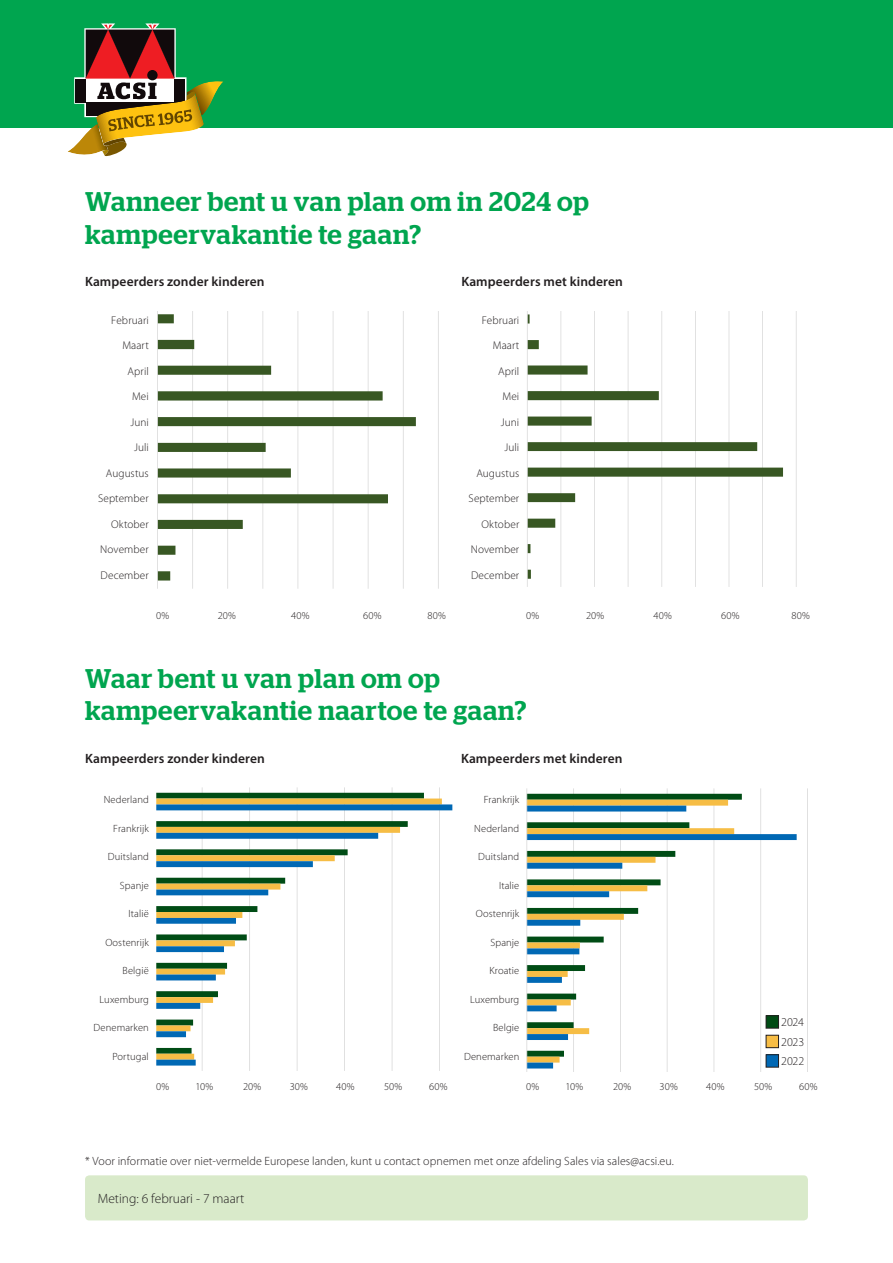
<style>
.page{position:relative;width:893px;height:1263px;background:#fff}
.page>*{position:absolute;margin:0;border:0;box-sizing:border-box;transform-origin:0 0}
.t1{font:500 27px/32.4px "Stag";letter-spacing:.025em;color:#00a54f}
.t2{font:600 13.5px "Myriad Pro";letter-spacing:.01em;color:#231f20}
.t3{font:300 13.5px "Myriad Pro";color:#231f20}
.t4{font:13.35px/25.7px "Calibri";letter-spacing:-.005em;color:#595959;text-align:justify;scale:.63 1}
.t5{font:13.35px/25.5px "Calibri";letter-spacing:-.005em;color:#595959;text-align:right;scale:.62 1}
.t6{font:300 12px/19.5px "Myriad Pro";letter-spacing:.005em;color:#231f20;text-align:justify}
.t7{font:300 11.25px "Myriad Pro";letter-spacing:.005em;color:#231f20}
.t8{font:300 10.5px "Myriad Pro";letter-spacing:.01em;color:#231f20}
</style>
<div class="page">
<div style="left:0;top:0;width:893px;height:128px;background:#00a54f"></div>
<svg style="left:68px;top:23px;width:155px;height:134px"></svg>
<div style="left:85px;top:1175px;width:723px;height:45px;background:#d9eaca;border-radius:4px"></div>
<hr style="left:202px;top:787px;width:1px;height:284px;background:#d9d9d9">
<hr style="left:249px;top:787px;width:1px;height:284px;background:#d9d9d9">
<hr style="left:297px;top:787px;width:1px;height:284px;background:#d9d9d9">
<hr style="left:344px;top:787px;width:1px;height:284px;background:#d9d9d9">
<hr style="left:392px;top:787px;width:1px;height:284px;background:#d9d9d9">
<hr style="left:439px;top:787px;width:1px;height:284px;background:#d9d9d9">
<hr style="left:487px;top:787px;width:1px;height:284px;background:#d9d9d9">
<svg style="left:156px;top:798px;width:286px;height:6px;background:#eaba4b"></svg>
<svg style="left:156px;top:804px;width:296px;height:261px"></svg>
<hr style="left:573px;top:788px;width:1px;height:283px;background:#d9d9d9">
<hr style="left:620px;top:788px;width:1px;height:283px;background:#d9d9d9">
<hr style="left:667px;top:788px;width:1px;height:283px;background:#d9d9d9">
<hr style="left:714px;top:788px;width:1px;height:283px;background:#d9d9d9">
<hr style="left:760px;top:788px;width:1px;height:283px;background:#d9d9d9">
<hr style="left:807px;top:788px;width:1px;height:283px;background:#d9d9d9">
<hr style="left:854px;top:788px;width:1px;height:283px;background:#d9d9d9">
<svg style="left:527px;top:794px;width:215px;height:6px"></svg>
<svg style="left:527px;top:800px;width:202px;height:6px"></svg>
<svg style="left:527px;top:806px;width:270px;height:262px"></svg>
<hr style="left:526px;top:788px;width:1px;height:283px;background:#d9d9d9">
<div style="left:766px;top:1016px;width:12px;height:12px;background:#004b14"></div>
<div style="left:766px;top:1015px;width:13px;height:13px;border:1px solid #231f20"></div>
<div style="left:766px;top:1035px;width:12px;height:13px;background:#f7bd45"></div>
<div style="left:766px;top:1035px;width:13px;height:13px;border:1px solid #231f20"></div>
<div style="left:766px;top:1055px;width:12px;height:12px;background:#0068b4"></div>
<div style="left:766px;top:1054px;width:13px;height:13px;border:1px solid #231f20"></div>
<hr style="left:560px;top:312px;width:1px;height:275px;background:#d9d9d9">
<hr style="left:594px;top:312px;width:1px;height:275px;background:#d9d9d9">
<hr style="left:628px;top:312px;width:1px;height:275px;background:#d9d9d9">
<hr style="left:661px;top:312px;width:1px;height:275px;background:#d9d9d9">
<hr style="left:695px;top:312px;width:1px;height:275px;background:#d9d9d9">
<hr style="left:729px;top:312px;width:1px;height:275px;background:#d9d9d9">
<hr style="left:762px;top:312px;width:1px;height:275px;background:#d9d9d9">
<hr style="left:796px;top:312px;width:1px;height:275px;background:#d9d9d9">
<svg style="left:528px;top:314px;width:255px;height:265px"></svg>
<hr style="left:527px;top:312px;width:1px;height:275px;background:#d9d9d9">
<hr style="left:192px;top:312px;width:1px;height:277px;background:#d9d9d9">
<hr style="left:227px;top:312px;width:1px;height:277px;background:#d9d9d9">
<hr style="left:262px;top:312px;width:1px;height:277px;background:#d9d9d9">
<hr style="left:297px;top:312px;width:1px;height:277px;background:#d9d9d9">
<hr style="left:333px;top:312px;width:1px;height:277px;background:#d9d9d9">
<hr style="left:368px;top:312px;width:1px;height:277px;background:#d9d9d9">
<hr style="left:403px;top:312px;width:1px;height:277px;background:#d9d9d9">
<hr style="left:438px;top:312px;width:1px;height:277px;background:#d9d9d9">
<svg style="left:158px;top:314px;width:258px;height:266px"></svg>
<hr style="left:157px;top:312px;width:1px;height:277px;background:#d9d9d9">
<h1 class="t1" style="left:85px;top:188px;width:505px">Wanneer bent u van plan om in 2024 op kampeervakantie te gaan?</h1>
<p class="t2" style="left:85px;top:277px;width:181px">Kampeerders zonder kinderen</p>
<p class="t2" style="left:461px;top:277px;width:163px">Kampeerders met kinderen</p>
<p class="t4" style="left:144px;top:306px;width:11px">ri rt il</p>
<p class="t7" style="left:111px;top:316px;width:39px">Februari</p>
<p class="t7" style="left:122px;top:341px;width:28px">Maart</p>
<p class="t7" style="left:128px;top:367px;width:23px">April</p>
<p class="t7" style="left:132px;top:392px;width:18px">Mei</p>
<p class="t7" style="left:130px;top:418px;width:20px">Juni</p>
<p class="t7" style="left:134px;top:443px;width:16px">Juli</p>
<p class="t7" style="left:106px;top:469px;width:44px">Augustus</p>
<p class="t7" style="left:98px;top:494px;width:52px">September</p>
<p class="t7" style="left:111px;top:520px;width:39px">Oktober</p>
<p class="t7" style="left:100px;top:545px;width:50px">November</p>
<p class="t7" style="left:101px;top:571px;width:50px">December</p>
<p class="t4" style="left:138px;top:435px;width:20px;text-align:right">uli us ber r<br>r<br>r</p>
<p class="t5" style="left:508px;top:307px;width:20px">ri rt<br>l<br>i<br>i<br>i us ber r<br>r<br>r</p>
<p class="t7" style="left:482px;top:316px;width:39px">Februari</p>
<p class="t7" style="left:493px;top:341px;width:28px">Maart</p>
<p class="t7" style="left:498px;top:367px;width:23px">April</p>
<p class="t7" style="left:502px;top:392px;width:18px">Mei</p>
<p class="t7" style="left:501px;top:418px;width:20px">Juni</p>
<p class="t7" style="left:505px;top:443px;width:16px">Juli</p>
<p class="t7" style="left:476px;top:469px;width:44px">Augustus</p>
<p class="t7" style="left:469px;top:494px;width:52px">September</p>
<p class="t7" style="left:482px;top:520px;width:39px">Oktober</p>
<p class="t7" style="left:471px;top:545px;width:50px">November</p>
<p class="t7" style="left:471px;top:571px;width:50px">December</p>
<p class="t8" style="left:156px;top:611px;width:15px">0%</p>
<p class="t8" style="left:218px;top:611px;width:20px">20%</p>
<p class="t8" style="left:291px;top:611px;width:20px">40%</p>
<p class="t8" style="left:363px;top:611px;width:20px">60%</p>
<p class="t8" style="left:428px;top:611px;width:20px">80%</p>
<p class="t8" style="left:526px;top:611px;width:15px">0%</p>
<p class="t8" style="left:586px;top:611px;width:20px">20%</p>
<p class="t8" style="left:653px;top:611px;width:20px">40%</p>
<p class="t8" style="left:721px;top:611px;width:20px">60%</p>
<p class="t8" style="left:792px;top:611px;width:20px">80%</p>
<h1 class="t1" style="left:85px;top:664px;width:443px">Waar bent u van plan om op kampeervakantie naartoe te gaan?</h1>
<p class="t2" style="left:85px;top:753px;width:181px">Kampeerders zonder kinderen</p>
<p class="t2" style="left:461px;top:753px;width:163px">Kampeerders met kinderen</p>
<p class="t8" style="left:104px;top:795px;width:47px">Nederland</p>
<p class="t8" style="left:113px;top:824px;width:37px">Frankrijk</p>
<p class="t8" style="left:108px;top:852px;width:43px">Duitsland</p>
<p class="t8" style="left:120px;top:881px;width:30px">Spanje</p>
<p class="t8" style="left:129px;top:909px;width:22px">Italië</p>
<p class="t8" style="left:105px;top:938px;width:45px">Oostenrijk</p>
<p class="t8" style="left:123px;top:966px;width:28px">België</p>
<p class="t8" style="left:100px;top:995px;width:51px">Luxemburg</p>
<p class="t8" style="left:94px;top:1023px;width:57px">Denemarken</p>
<p class="t8" style="left:112px;top:1052px;width:38px">Portugal</p>
<p class="t8" style="left:484px;top:795px;width:37px">Frankrijk</p>
<p class="t8" style="left:474px;top:824px;width:47px">Nederland</p>
<p class="t8" style="left:478px;top:852px;width:43px">Duitsland</p>
<p class="t8" style="left:499px;top:881px;width:22px">Italie</p>
<p class="t8" style="left:476px;top:909px;width:45px">Oostenrijk</p>
<p class="t8" style="left:490px;top:938px;width:30px">Spanje</p>
<p class="t8" style="left:489px;top:966px;width:31px">Kroatie</p>
<p class="t8" style="left:470px;top:995px;width:51px">Luxemburg</p>
<p class="t8" style="left:493px;top:1023px;width:28px">Belgie</p>
<p class="t8" style="left:464px;top:1052px;width:57px">Denemarken</p>
<p class="t6" style="left:781px;top:1013px;width:25px">2024<br>2023<br>2022</p>
<p class="t8" style="left:156px;top:1083px;width:15px">0%</p>
<p class="t8" style="left:195px;top:1083px;width:19px">10%</p>
<p class="t8" style="left:243px;top:1083px;width:20px">20%</p>
<p class="t8" style="left:290px;top:1083px;width:20px">30%</p>
<p class="t8" style="left:336px;top:1083px;width:20px">40%</p>
<p class="t8" style="left:384px;top:1083px;width:20px">50%</p>
<p class="t8" style="left:429px;top:1083px;width:20px">60%</p>
<p class="t8" style="left:526px;top:1083px;width:15px">0%</p>
<p class="t8" style="left:565px;top:1083px;width:19px">10%</p>
<p class="t8" style="left:613px;top:1083px;width:20px">20%</p>
<p class="t8" style="left:660px;top:1083px;width:20px">30%</p>
<p class="t8" style="left:706px;top:1083px;width:20px">40%</p>
<p class="t8" style="left:754px;top:1083px;width:20px">50%</p>
<p class="t8" style="left:799px;top:1083px;width:20px">60%</p>
<p class="t6" style="left:85px;top:1152px;width:590px">* Voor informatie over niet-vermelde Europese landen, kunt u contact opnemen met onze afdeling Sales via sales@acsi.eu.</p>
<p class="t3" style="left:98px;top:1193px;width:148px">Meting: 6 februari - 7 maart</p>
</div>
